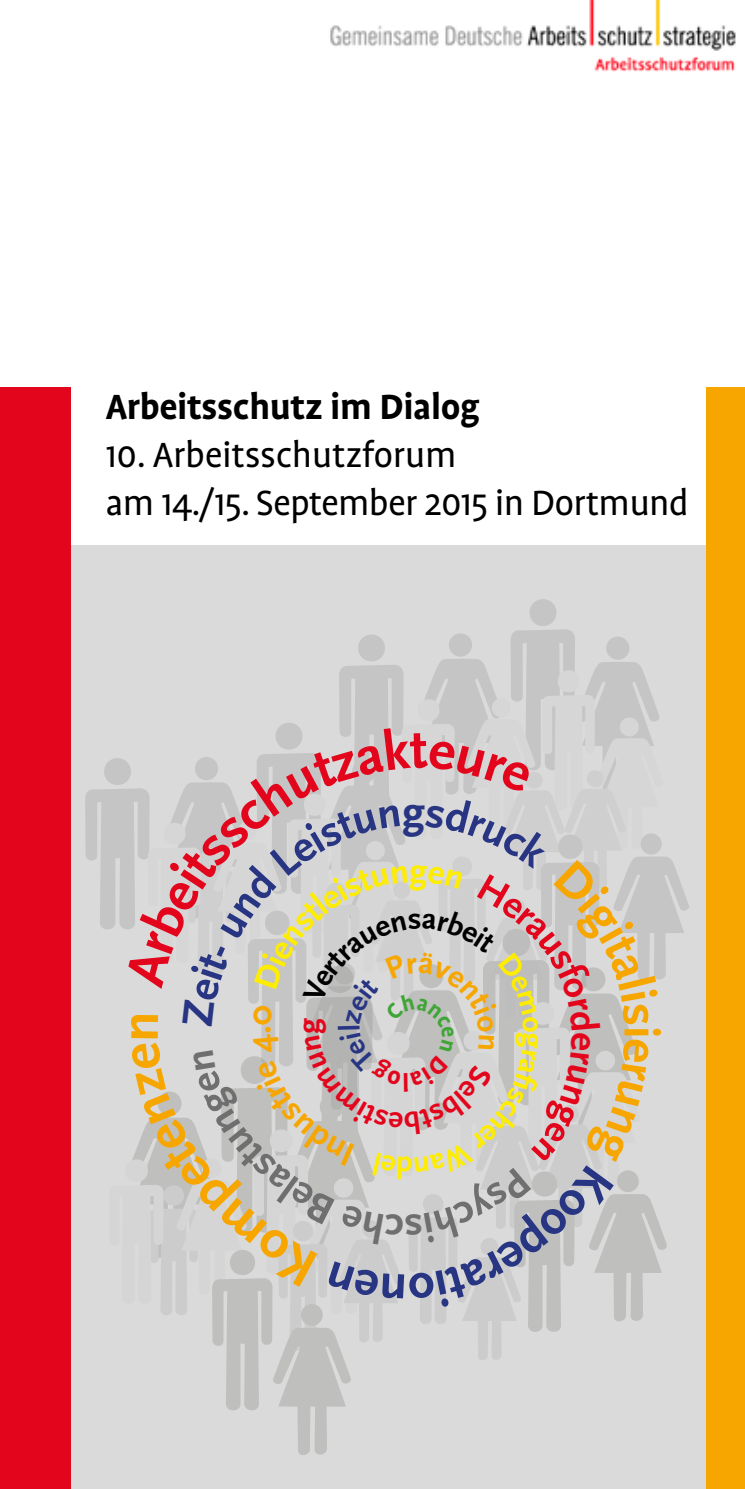
<style>
.page{position:relative;width:745px;height:1489px;background:#fff}
.page>*{position:absolute;margin:0;border:0;box-sizing:border-box;transform-origin:0 0}
.t1{font:700 51.5px "Scala Sans Pro";color:#f7a600}
.t2{font:700 44.75px "Scala Sans Pro";color:#283583}
.t3{font:40px/48px "Profile OT";letter-spacing:-.02em;color:#000}
.t4{font:700 40px "Profile OT";letter-spacing:-.01em;color:#000}
.t5{font:700 35.25px "Scala Sans Pro";color:#f7a600}
</style>
<div class="page">
<div style="left:64px;top:545px;width:652px;height:943px;background:#dadada"></div>
<div style="left:706px;top:388px;width:38px;height:1100px;background:#f7a600"></div>
<img style="left:330px;top:0;width:406px;height:72px">
<div style="left:0;top:388px;width:71px;height:1100px;background:#e3051b"></div>
<div style="left:529px;top:599px;width:27px;height:27px;background:#c5c5c5;border-radius:50%"></div>
<svg style="left:85px;top:629px;width:604px;height:826px"></svg>
<p class="t4" style="left:105px;top:386px;width:376px">Arbeitsschutz im Dialog</p>
<p class="t3" style="left:105px;top:433px;width:584px">10. Arbeitsschutzforum<br>am 14./15. September 2015 in Dortmund</p>
<p class="t5" style="left:238px;top:1034px;width:10px;rotate:-90deg">.</p>
<p class="t2" style="left:402px;top:784px;width:24px">g</p>
<p class="t1" style="left:671px;top:1025px;width:15px;rotate:90deg">i</p>
</div>
